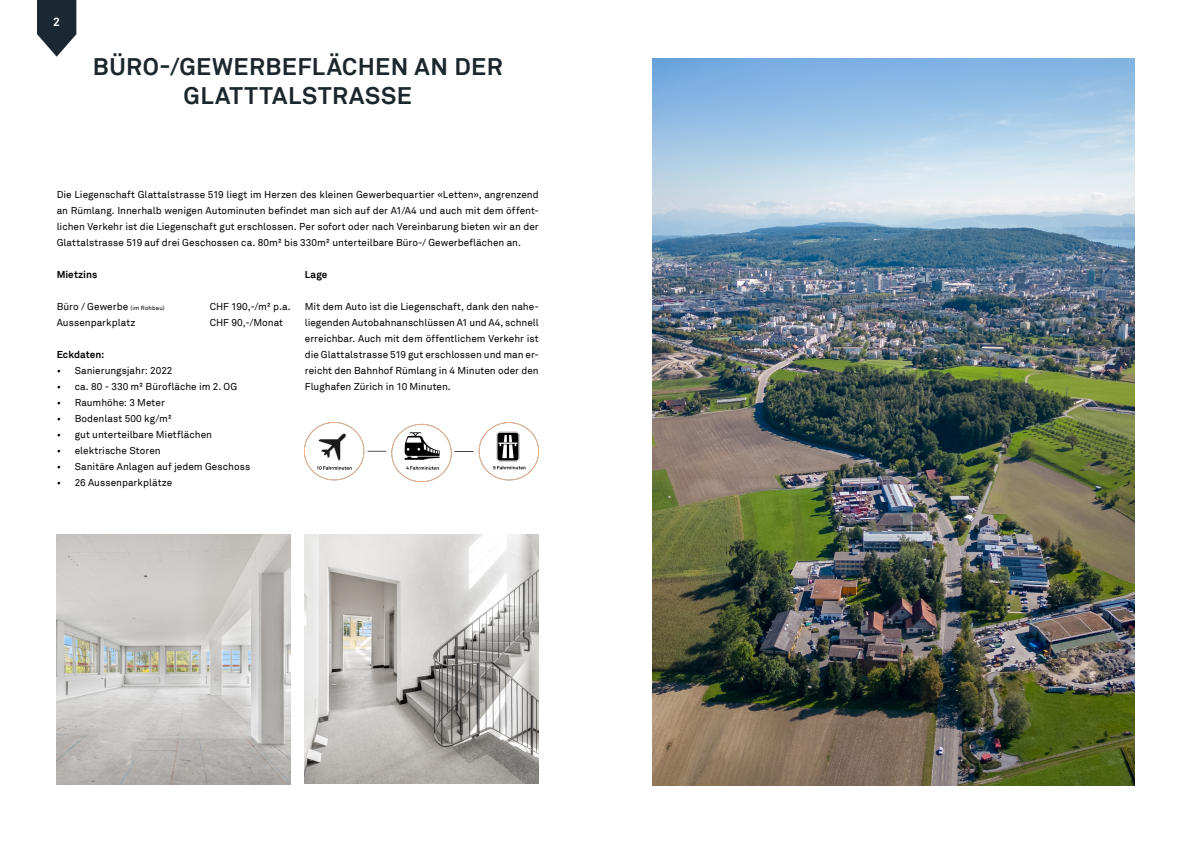
<style>
.page{position:relative;width:1191px;height:842px;background:#fff}
.page>*{position:absolute;margin:0;border:0;box-sizing:border-box;transform-origin:0 0}
.t1{font:700 24px/28.8px "Akkurat TT";letter-spacing:.02em;color:#1b272c;text-align:center}
.t2{font:700 12px "Akkurat TT";color:#fff}
.t3{font:10px/16px "Akkurat";color:#000;text-align:justify}
.t4{font:700 10px "Akkurat TT";letter-spacing:.005em;color:#000}
.s1{font-size:6px}
</style>
<div class="page">
<svg style="left:37px;top:0;width:39px;height:57px"></svg>
<img style="left:652px;top:59px;width:482px;height:726px">
<img style="left:57px;top:534px;width:234px;height:250px">
<img style="left:305px;top:534px;width:234px;height:250px">
<img style="left:305px;top:422px;width:234px;height:59px">
<p class="t2" style="left:53px;top:14px;width:8px">2</p>
<h1 class="t1" style="left:93px;top:52px;width:411px">BÜRO-/GEWERBEFLÄCHEN AN DER<br>GLATTTALSTRASSE</h1>
<p class="t3" style="left:57px;top:187px;width:483px">Die Liegenschaft Glattalstrasse 519 liegt im Herzen des kleinen Gewerbequartier «Letten», angrenzend an Rümlang. Innerhalb wenigen Autominuten befindet man sich auf der A1/A4 und auch mit dem öffent&shy;lichen Verkehr ist die Liegenschaft gut erschlossen. Per sofort oder nach Vereinbarung bieten wir an der Glattalstrasse 519 auf drei Geschossen ca. 80m² bis 330m² unterteilbare Büro-/ Gewerbeflächen an.</p>
<p class="t4" style="left:57px;top:269px;width:42px">Mietzins</p>
<p class="t3" style="left:57px;top:299px;width:109px">Büro / Gewerbe <span class="s1">(im Rohbau)</span></p>
<p class="t3" style="left:210px;top:299px;width:82px">CHF 190,-/m² p.a.</p>
<p class="t3" style="left:57px;top:315px;width:80px">Aussenparkplatz</p>
<p class="t3" style="left:210px;top:315px;width:75px">CHF 90,-/Monat</p>
<p class="t4" style="left:57px;top:349px;width:49px">Eckdaten:</p>
<p class="t3" style="left:57px;top:363px;width:117px">• Sanierungsjahr: 2022</p>
<p class="t3" style="left:57px;top:379px;width:182px">• ca. 80 - 330 m² Bürofläche im 2. OG</p>
<p class="t3" style="left:57px;top:395px;width:110px">• Raumhöhe: 3 Meter</p>
<p class="t3" style="left:57px;top:411px;width:117px">• Bodenlast 500 kg/m²</p>
<p class="t3" style="left:57px;top:427px;width:157px">• gut unterteilbare Mietflächen</p>
<p class="t3" style="left:57px;top:443px;width:105px">• elektrische Storen</p>
<p class="t3" style="left:57px;top:459px;width:195px">• Sanitäre Anlagen auf jedem Geschoss</p>
<p class="t3" style="left:57px;top:475px;width:117px">• 26 Aussenparkplätze</p>
<p class="t4" style="left:305px;top:269px;width:24px">Lage</p>
<p class="t3" style="left:305px;top:299px;width:235px">Mit dem Auto ist die Liegenschaft, dank den nahe&shy;liegenden Autobahnanschlüssen A1 und A4, schnell erreichbar. Auch mit dem öffentlichem Verkehr ist die Glattalstrasse 519 gut erschlossen und man er&shy;reicht den Bahnhof Rümlang in 4 Minuten oder den Flughafen Zürich in 10 Minuten.</p>
</div>
